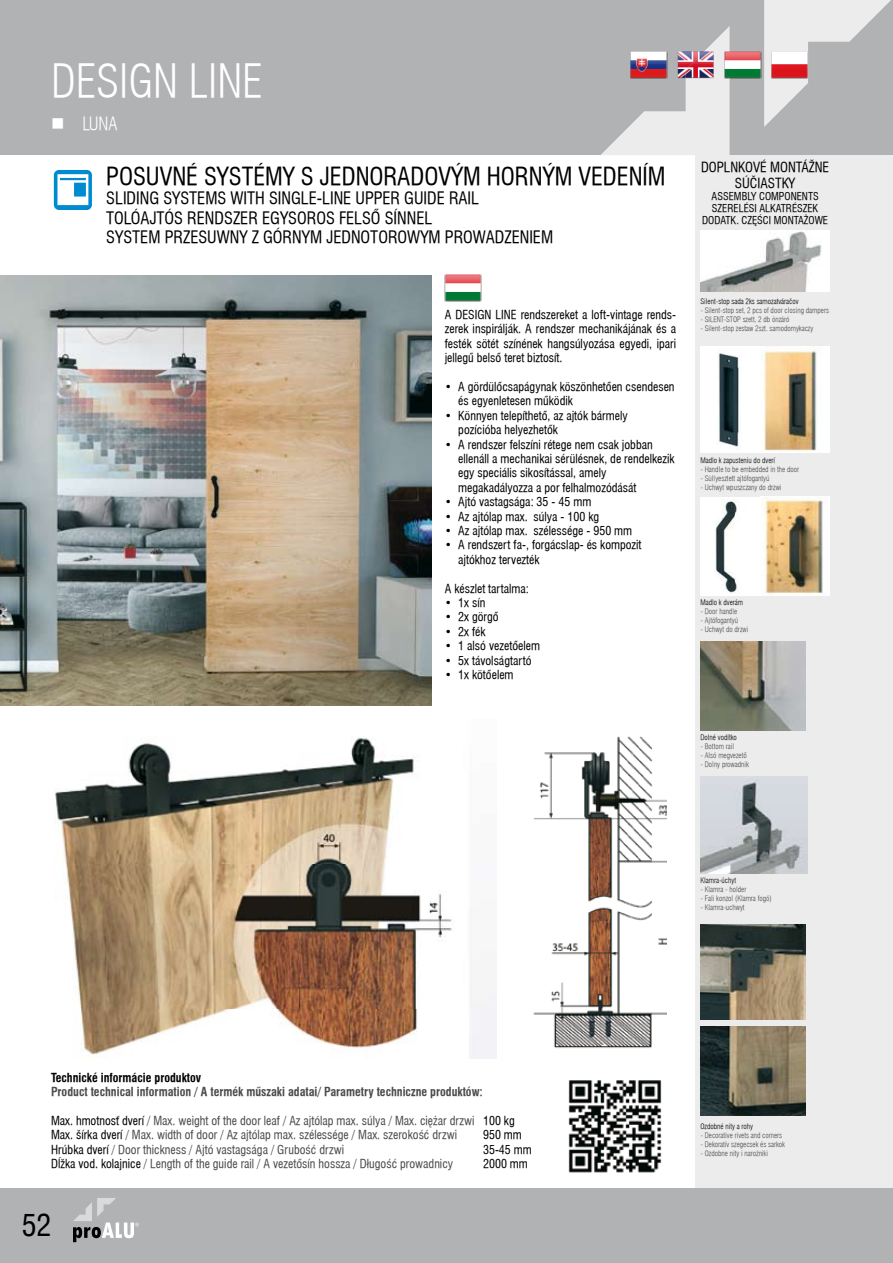
<style>
.page{position:relative;width:893px;height:1263px;background:#fff}
.page>*{position:absolute;margin:0;border:0;box-sizing:border-box;transform-origin:0 0}
.t1{font:45px "Swiss 721 Lt Cn AT";color:#fff}
.t2{font:30px "Switzerland Condensed CE";color:#000}
.t3{font:24px "Swiss 721 Cn AT";color:#000}
.t4{font:18px "Swiss 721 Lt Cn AT";color:#fff}
.t5{font:16.5px/19.5px "Swiss 721 Cn AT";color:#000}
.t6{font:13.5px/16.2px "Swiss 721 Cn AT";color:#000;text-align:center}
.t7{font:12px/14.4px "Swiss 721 Cn AT";color:#000}
.t8{font:12px/14.4px "Swiss 721 Cn AT";color:#4b4b4d}
.t9{font:12px "Swiss 721 Cn AT Bold";color:#4b4b4d}
.t10{font:12px "Swiss 721 Cn AT Bold";color:#000}
.t11{font:10.5px/12px "Swiss 721 Cn AT";color:#000;text-align:center}
.t12{font:7.5px "Swiss 721 Lt Cn AT";color:#4b4b4d}
.t13{font:7.5px "Swiss 721 Lt Cn AT";color:#000}
.s1{color:#000}
</style>
<div class="page">
<div style="left:0;top:1188px;width:893px;height:75px;background:#b1b2b4"></div>
<div style="left:0;top:0;width:893px;height:155px;background:#b1b2b4"></div>
<svg style="left:73px;top:1198px;width:66px;height:44px"></svg>
<svg style="left:601px;top:27px;width:128px;height:128px"></svg>
<svg style="left:764px;top:0;width:127px;height:127px"></svg>
<svg style="left:53px;top:170px;width:39px;height:40px"></svg>
<img style="left:678px;top:51px;width:8px;height:27px">
<img style="left:686px;top:51px;width:28px;height:27px">
<img style="left:772px;top:51px;width:36px;height:27px">
<img style="left:725px;top:51px;width:36px;height:27px">
<img style="left:631px;top:51px;width:36px;height:27px">
<div style="left:695px;top:155px;width:198px;height:1033px;background:#ececed"></div>
<img style="left:700px;top:231px;width:129px;height:60px">
<div style="left:700px;top:346px;width:57px;height:106px;background:#fff"></div>
<img style="left:718px;top:353px;width:24px;height:94px">
<div style="left:754px;top:346px;width:75px;height:106px;background:#fff"></div>
<img style="left:761px;top:347px;width:56px;height:104px">
<div style="left:700px;top:497px;width:88px;height:99px;background:#fff"></div>
<img style="left:715px;top:501px;width:23px;height:92px">
<div style="left:760px;top:496px;width:69px;height:100px;background:#fff"></div>
<img style="left:761px;top:496px;width:67px;height:100px">
<img style="left:700px;top:641px;width:105px;height:89px">
<img style="left:700px;top:777px;width:108px;height:96px">
<img style="left:700px;top:924px;width:105px;height:95px">
<img style="left:700px;top:1027px;width:105px;height:89px">
<img style="left:0;top:276px;width:431px;height:430px">
<img style="left:54px;top:737px;width:443px;height:321px">
<img style="left:568px;top:1080px;width:94px;height:93px">
<img style="left:533px;top:736px;width:134px;height:312px">
<img style="left:445px;top:274px;width:36px;height:27px">
<h1 class="t1" style="left:51px;top:55px;width:213px">DESIGN LINE</h1>
<h3 class="t4" style="left:51px;top:113px;width:68px">■ LUNA</h3>
<h3 class="t3" style="left:106px;top:162px;width:561px">POSUVNÉ SYSTÉMY S JEDNORADOVÝM HORNÝM VEDENÍM</h3>
<h3 class="t5" style="left:106px;top:189px;width:448px">SLIDING SYSTEMS WITH SINGLE-LINE UPPER GUIDE RAIL<br>TOLÓAJTÓS RENDSZER EGYSOROS FELSŐ SÍNNEL<br>SYSTEM PRZESUWNY Z GÓRNYM JEDNOTOROWYM PROWADZENIEM</h3>
<p class="t7" style="left:445px;top:307px;width:233px;text-align:justify">A DESIGN LINE rendszereket a loft-vintage rends&shy;zerek inspirálják. A rendszer mechanikájának és a festék sötét színének hangsúlyozása egyedi, ipari jellegű belső teret biztosít.</p>
<p class="t7" style="left:458px;top:379px;width:218px;text-indent:-14px">• A gördülőcsapágynak köszönhetően csendesen és egyenletesen működik</p>
<p class="t7" style="left:458px;top:408px;width:171px;text-indent:-14px">• Könnyen telepíthető, az ajtók bármely pozícióba helyezhetők</p>
<p class="t7" style="left:458px;top:437px;width:218px;text-indent:-14px">• A rendszer felszíni rétege nem csak jobban ellenáll a mechanikai sérülésnek, de rendelkezik egy speciális sikosítással, amely megakadályozza a por felhalmozódását</p>
<p class="t7" style="left:445px;top:495px;width:148px">• Ajtó vastagsága: 35 - 45 mm</p>
<p class="t7" style="left:445px;top:509px;width:156px">• Az ajtólap max. súlya - 100 kg</p>
<p class="t7" style="left:445px;top:523px;width:189px">• Az ajtólap max. szélessége - 950 mm</p>
<p class="t7" style="left:458px;top:538px;width:185px;text-indent:-14px">• A rendszert fa-, forgácslap- és kompozit ajtókhoz tervezték</p>
<p class="t7" style="left:445px;top:581px;width:86px">A készlet tartalma:</p>
<p class="t7" style="left:445px;top:595px;width:42px">• 1x sín</p>
<p class="t7" style="left:445px;top:610px;width:55px">• 2x görgő</p>
<p class="t7" style="left:445px;top:624px;width:42px">• 2x fék</p>
<p class="t7" style="left:445px;top:639px;width:97px">• 1 alsó vezetőelem</p>
<p class="t7" style="left:445px;top:653px;width:88px">• 5x távolságtartó</p>
<p class="t7" style="left:445px;top:667px;width:70px">• 1x kötőelem</p>
<p class="t6" style="left:701px;top:159px;width:130px">DOPLNKOVÉ MONTÁŽNE<br>SÚČIASTKY</p>
<p class="t11" style="left:702px;top:190px;width:127px">ASSEMBLY COMPONENTS<br>SZERELÉSI ALKATRÉSZEK<br>DODATK. CZĘŚCI MONTAŻOWE</p>
<p class="t13" style="left:700px;top:297px;width:100px">Silent-stop sada 2ks samozatváračov</p>
<p class="t12" style="left:700px;top:306px;width:130px">- Silent-stop set, 2 pcs of door closing dampers</p>
<p class="t12" style="left:700px;top:315px;width:91px">- SILENT-STOP szett, 2 db önzáró</p>
<p class="t12" style="left:700px;top:324px;width:115px">- Silent-stop zestaw 2szt. samodomykaczy</p>
<p class="t13" style="left:700px;top:456px;width:76px">Madlo k zapusteniu do dverí</p>
<p class="t12" style="left:700px;top:465px;width:100px">- Handle to be embedded in the door</p>
<p class="t12" style="left:700px;top:474px;width:71px">- Süllyesztett ajtófogantyú</p>
<p class="t12" style="left:700px;top:483px;width:83px">- Uchwyt wpuszczany do drzwi</p>
<p class="t13" style="left:700px;top:598px;width:44px">Madlo k dverám</p>
<p class="t12" style="left:700px;top:607px;width:38px">- Door handle</p>
<p class="t12" style="left:700px;top:616px;width:39px">- Ajtófogantyú</p>
<p class="t12" style="left:700px;top:625px;width:50px">- Uchwyt do drzwi</p>
<p class="t13" style="left:700px;top:732px;width:38px">Dolné vodítko</p>
<p class="t12" style="left:700px;top:741px;width:35px">- Bottom rail</p>
<p class="t12" style="left:700px;top:750px;width:48px">- Alsó megvezető</p>
<p class="t12" style="left:700px;top:759px;width:50px">- Dolny prowadnik</p>
<p class="t13" style="left:700px;top:876px;width:37px">Klamra-úchyt</p>
<p class="t12" style="left:700px;top:885px;width:47px">- Klamra - holder</p>
<p class="t12" style="left:700px;top:894px;width:73px">- Fali konzol (Klamra fogó)</p>
<p class="t12" style="left:700px;top:903px;width:46px">- Klamra-uchwyt</p>
<p class="t10" style="left:51px;top:1070px;width:152px">Technické informácie produktov</p>
<p class="t9" style="left:51px;top:1084px;width:433px">Product technical information / A termék műszaki adatai/ Parametry techniczne produktów:</p>
<p class="t8" style="left:51px;top:1113px;width:465px"><span class="s1">Max. hmotnosť dverí</span> / Max. weight of the door leaf / Az ajtólap max. súlya / Max. ciężar drzwi <span class="s1">100 kg<br>Max. šírka dverí</span> / Max. width of door / Az ajtólap max. szélessége / Max. szerokość drzwi</p>
<p class="t7" style="left:483px;top:1128px;width:40px">950 mm</p>
<p class="t8" style="left:51px;top:1142px;width:295px"><span class="s1">Hrúbka dverí</span> / Door thickness / Ajtó vastagsága / Grubość drzwi</p>
<p class="t7" style="left:483px;top:1142px;width:50px">35-45 mm</p>
<p class="t8" style="left:51px;top:1156px;width:404px"><span class="s1">Dĺžka vod. kolajnice</span> / Length of the guide rail / A vezetősín hossza / Długość prowadnicy</p>
<p class="t7" style="left:483px;top:1156px;width:46px">2000 mm</p>
<h2 class="t2" style="left:22px;top:1207px;width:31px">52</h2>
<p class="t13" style="left:700px;top:1122px;width:54px">Ozdobné nity a rohy</p>
<p class="t12" style="left:700px;top:1131px;width:83px">- Decorative rivets and corners</p>
<p class="t12" style="left:700px;top:1140px;width:86px">- Dekoratív szegecsek és sarkok</p>
<p class="t12" style="left:700px;top:1149px;width:69px">- Ozdobne nity i narożniki</p>
</div>
